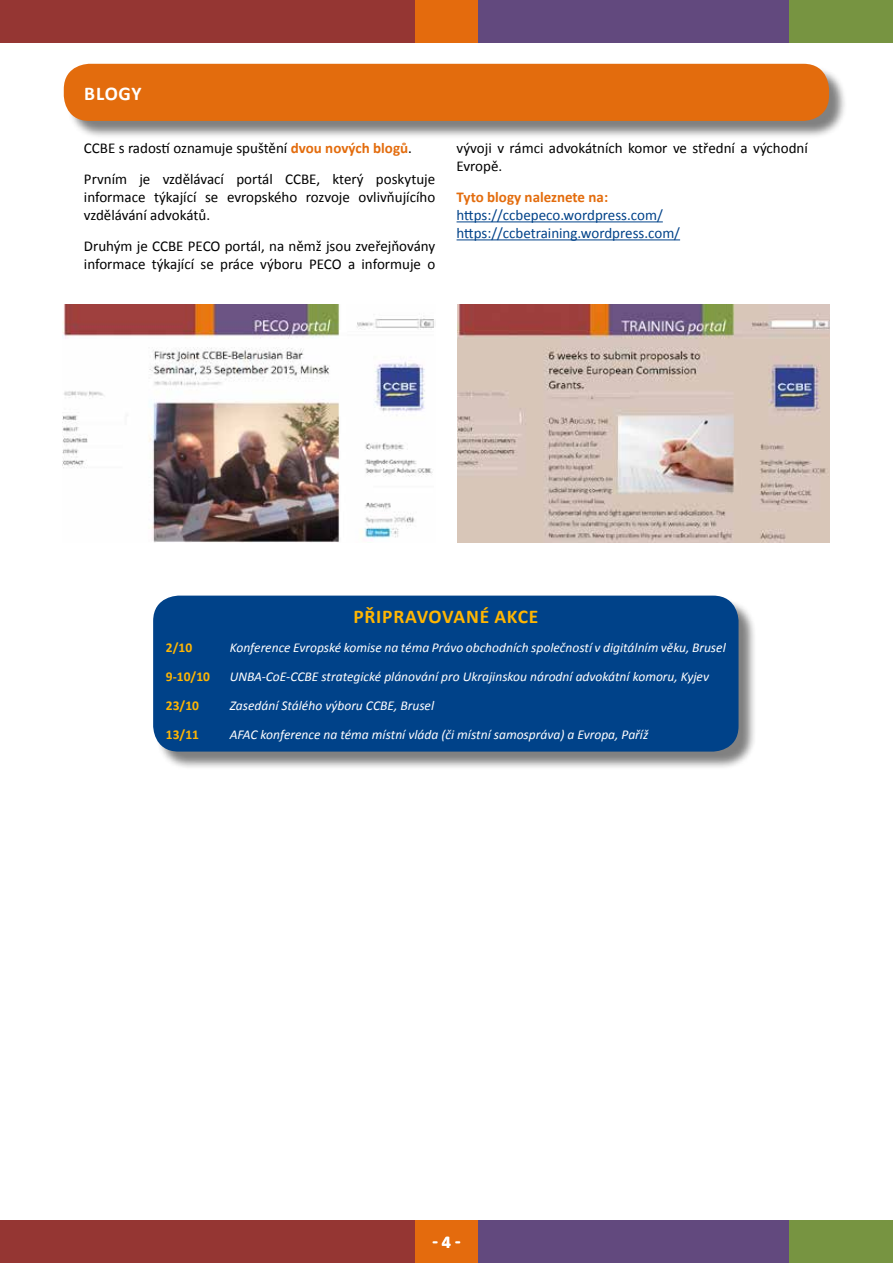
<style>
.page{position:relative;width:893px;height:1263px;background:#fff}
.page>*{position:absolute;margin:0;border:0;box-sizing:border-box;transform-origin:0 0}
.t1{font:700 19.5px "Calibri";letter-spacing:.04em;color:#ffb602}
.t2{font:700 19.5px "Calibri";letter-spacing:.03em;color:#fff}
.t3{font:700 18px "Calibri";color:#fff}
.t4{font:15px/18px "Calibri";color:#000}
.t5{font:15px/18px "Calibri";color:#004289}
.t6{font:700 15px "Calibri";color:#e36c0d}
.t7{font:italic 13.5px "Calibri";color:#fff}
.t8{font:700 13.5px "Calibri";color:#ffb602}
.s1{font-weight:700;color:#e36c0d}
</style>
<div class="page">
<div style="left:0;top:1220px;width:415px;height:43px;background:#953633"></div>
<div style="left:478px;top:1220px;width:311px;height:43px;background:#62497e"></div>
<div style="left:415px;top:1220px;width:63px;height:43px;background:#e46b0d"></div>
<div style="left:789px;top:1220px;width:104px;height:43px;background:#779441"></div>
<div style="left:0;top:0;width:415px;height:43px;background:#953633"></div>
<div style="left:478px;top:0;width:311px;height:43px;background:#62497e"></div>
<div style="left:415px;top:0;width:63px;height:43px;background:#e46b0d"></div>
<div style="left:789px;top:0;width:104px;height:43px;background:#779441"></div>
<div style="left:66px;top:66px;width:781px;height:74px;background:#000;opacity:.5"></div>
<div style="left:64px;top:64px;width:765px;height:57px;background:#e36c0d;border-radius:26px"></div>
<div style="left:155px;top:598px;width:602px;height:172px;background:#000;opacity:.5"></div>
<div style="left:153px;top:596px;width:585px;height:155px;background:#004289;border-radius:26px"></div>
<hr style="left:457px;top:221px;width:206px;height:1px;background:#004289">
<hr style="left:457px;top:239px;width:223px;height:1px;background:#004289">
<img style="left:63px;top:304px;width:371px;height:238px">
<img style="left:457px;top:304px;width:372px;height:238px">
<h1 class="t2" style="left:84px;top:81px;width:59px">BLOGY</h1>
<p class="t4" style="left:84px;top:133px;width:353px;line-height:30.8px">CCBE s radostí oznamuje spuštění <span class="s1">dvou nových blogů</span>.<br>Prvním je vzdělávací portál CCBE, který poskytuje</p>
<p class="t4" style="left:84px;top:188px;width:353px">informace týkající se evropského rozvoje ovlivňujícího vzdělávání advokátů.</p>
<p class="t4" style="left:84px;top:237px;width:353px">Druhým je CCBE PECO portál, na němž jsou zveřejňovány informace týkající se práce výboru PECO a informuje o</p>
<p class="t4" style="left:457px;top:140px;width:353px">vývoji v rámci advokátních komor ve střední a východní<br>Evropě.</p>
<p class="t6" style="left:457px;top:188px;width:153px">Tyto blogy naleznete na:</p>
<p class="t5" style="left:457px;top:206px;width:225px">https://ccbepeco.wordpress.com/ https://ccbetraining.wordpress.com/</p>
<h1 class="t1" style="left:353px;top:604px;width:186px">PŘIPRAVOVANÉ AKCE</h1>
<p class="t8" style="left:166px;top:639px;width:28px">2/10</p>
<p class="t7" style="left:230px;top:638px;width:498px">Konference Evropské komise na téma Právo obchodních společností v digitálním věku, Brusel</p>
<p class="t8" style="left:166px;top:668px;width:46px">9-10/10</p>
<p class="t7" style="left:230px;top:667px;width:481px">UNBA-CoE-CCBE strategické plánování pro Ukrajinskou národní advokátní komoru, Kyjev</p>
<p class="t8" style="left:166px;top:697px;width:35px">23/10</p>
<p class="t7" style="left:230px;top:696px;width:206px">Zasedání Stálého výboru CCBE, Brusel</p>
<p class="t8" style="left:166px;top:726px;width:35px">13/11</p>
<p class="t7" style="left:230px;top:725px;width:420px">AFAC konference na téma místní vláda (či místní samospráva) a Evropa, Paříž</p>
<p class="t3" style="left:432px;top:1231px;width:30px">- 4 -</p>
</div>
